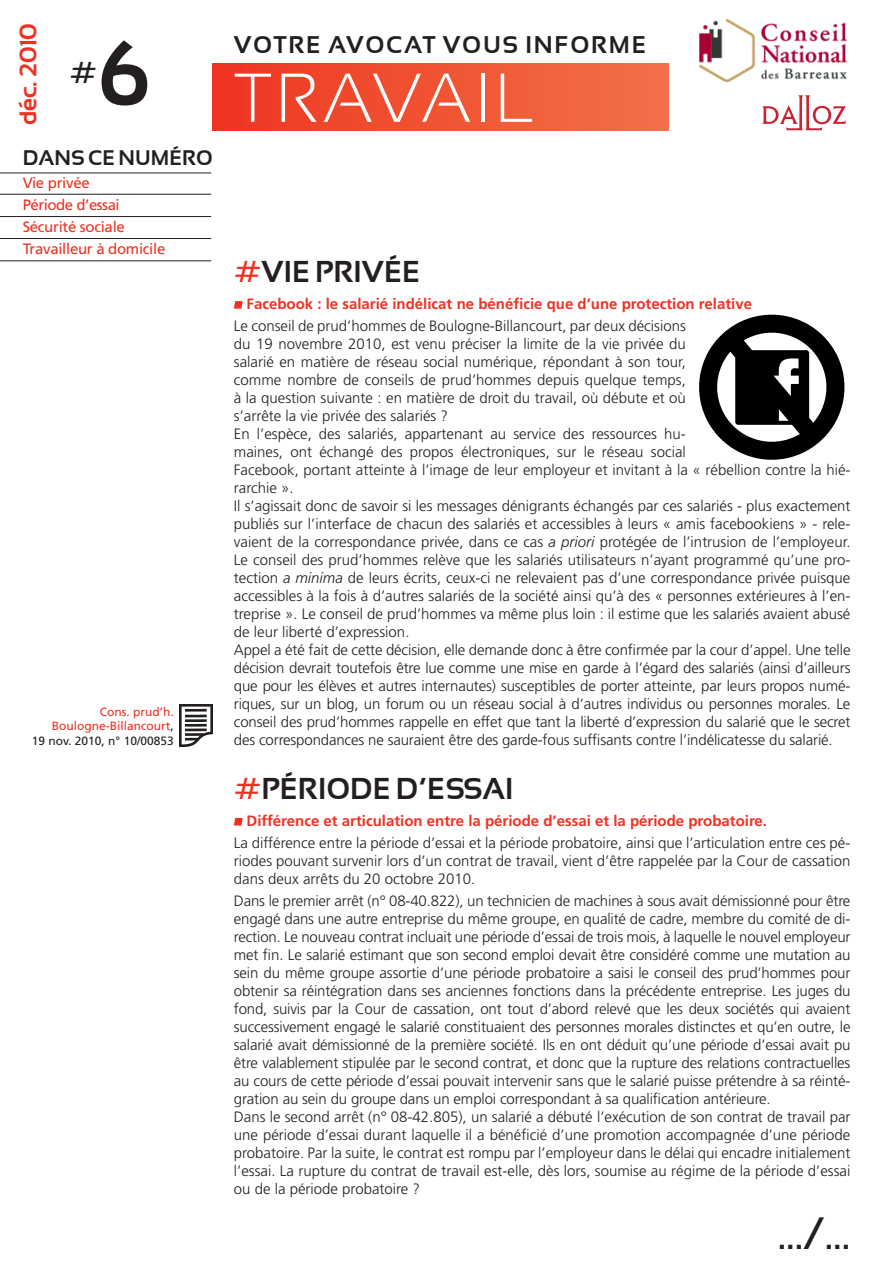
<style>
.page{position:relative;width:893px;height:1263px;background:#fff}
.page>*{position:absolute;margin:0;border:0;box-sizing:border-box;transform-origin:0 0}
.t1{font:700 90px "Sansation";color:#231f20}
.t2{font:300 69px "Sansation";letter-spacing:.08em;color:#fff}
.t3{font:45px "Sansation";color:#231f20}
.t4{font:700 30px "Sansation";color:#231f20}
.t5{font:700 24px "Sansation";letter-spacing:.07em;color:#231f20}
.t6{font:700 24px "Sansation";color:#ef3122}
.t7{font:700 21px "Sansation";color:#231f20}
.t8{font:300 15px/18px "Frutiger";letter-spacing:-.01em;color:#231f20}
.t9{font:700 15px "Frutiger";color:#ef3122}
.t10{font:15px/22.2px "Frutiger";letter-spacing:-.02em;color:#ef3122}
.t11{font:12px/14.4px "Frutiger";color:#ef3122;text-align:right}
.s1{color:#231f20}
.s2{color:#ef3122}
.s3{font-style:italic}
</style>
<div class="page">
<img style="left:699px;top:314px;width:146px;height:146px">
<hr style="left:0;top:260px;width:211px;height:1px;background:#231f20">
<hr style="left:0;top:194px;width:211px;height:1px;background:#231f20">
<hr style="left:0;top:216px;width:211px;height:1px;background:#231f20">
<hr style="left:0;top:173px;width:211px;height:1px;background:#231f20">
<svg style="left:762px;top:95px;width:84px;height:35px"></svg>
<img style="left:699px;top:19px;width:148px;height:63px">
<svg style="left:234px;top:301px;width:9px;height:8px"></svg>
<svg style="left:234px;top:818px;width:9px;height:7px"></svg>
<img style="left:179px;top:704px;width:34px;height:42px">
<div style="left:213px;top:64px;width:456px;height:66px;background:linear-gradient(to right,#ee3521,#f27248)"></div>
<hr style="left:0;top:238px;width:211px;height:1px;background:#231f20">
<h3 class="t6" style="left:15px;top:125px;width:102px;rotate:-90deg">DÉC. 2010</h3>
<h1 class="t1" style="left:97px;top:23px;width:56px">6</h1>
<h3 class="t4" style="left:69px;top:55px;width:29px">#</h3>
<h3 class="t7" style="left:23px;top:145px;width:192px">DANS CE NUMÉRO</h3>
<p class="t10" style="left:23px;top:171px;width:144px">Vie privée<br>Période d’essai<br>Sécurité sociale<br>Travailleur à domicile</p>
<p class="t11" style="left:32px;top:704px;width:143px">Cons. prud’h.<br>Boulogne-Billancourt<span class="s1">,<br>19 nov. 2010, n° 10/00853</span></p>
<h3 class="t5" style="left:234px;top:31px;width:414px">VOTRE AVOCAT VOUS INFORME</h3>
<h2 class="t2" style="left:235px;top:60px;width:302px">TRAVAIL</h2>
<h3 class="t4" style="left:234px;top:255px;width:188px"><span class="s2">#</span>VIE PRIVÉE</h3>
<p class="t9" style="left:247px;top:295px;width:507px">Facebook : le salarié indélicat ne bénéficie que d’une protection relative</p>
<p class="t8" style="left:234px;top:317px;width:618px">Le conseil de prud’hommes de Boulogne-Billancourt, par deux décisions<br>du 19 novembre 2010, est venu préciser la limite de la vie privée du<br>salarié en matière de réseau social numérique, répondant à son tour,<br>comme nombre de conseils de prud’hommes depuis quelque temps,<br>à la question suivante : en matière de droit du travail, où débute et où<br>s’arrête la vie privée des salariés ?<br>En l’espèce, des salariés, appartenant au service des ressources hu-<br>maines, ont échangé des propos électroniques, sur le réseau social<br>Facebook, portant atteinte à l’image de leur employeur et invitant à la « rébellion contre la hié&shy;rarchie ».<br>Il s’agissait donc de savoir si les messages dénigrants échangés par ces salariés - plus exactement publiés sur l’interface de chacun des salariés et accessibles à leurs « amis facebookiens » - rele&shy;vaient de la correspondance privée, dans ce cas <span class="s3">a priori</span> protégée de l’intrusion de l’employeur.<br>Le conseil des prud’hommes relève que les salariés utilisateurs n’ayant programmé qu’une pro&shy;tection <span class="s3">a minima</span> de leurs écrits, ceux-ci ne relevaient pas d’une correspondance privée puisque accessibles à la fois à d’autres salariés de la société ainsi qu’à des « personnes extérieures à l’en&shy;treprise ». Le conseil de prud’hommes va même plus loin : il estime que les salariés avaient abusé de leur liberté d’expression.<br>Appel a été fait de cette décision, elle demande donc à être confirmée par la cour d’appel. Une telle décision devrait toutefois être lue comme une mise en garde à l’égard des salariés (ainsi d’ailleurs que pour les élèves et autres internautes) susceptibles de porter atteinte, par leurs propos numé&shy;riques, sur un blog, un forum ou un réseau social à d’autres individus ou personnes morales. Le conseil des prud’hommes rappelle en effet que tant la liberté d’expression du salarié que le secret des correspondances ne sauraient être des garde-fous suffisants contre l’indélicatesse du salarié.</p>
<h3 class="t4" style="left:234px;top:772px;width:281px"><span class="s2">#</span>PÉRIODE D’ESSAI</h3>
<p class="t9" style="left:247px;top:812px;width:522px">Différence et articulation entre la période d’essai et la période probatoire.</p>
<p class="t8" style="left:234px;top:834px;width:618px;text-align:justify">La différence entre la période d’essai et la période probatoire, ainsi que l’articulation entre ces pé&shy;riodes pouvant survenir lors d’un contrat de travail, vient d’être rappelée par la Cour de cassation dans deux arrêts du 20 octobre 2010.</p>
<p class="t8" style="left:234px;top:892px;width:618px">Dans le premier arrêt (n° 08-40.822), un technicien de machines à sous avait démissionné pour être engagé dans une autre entreprise du même groupe, en qualité de cadre, membre du comité de di&shy;rection. Le nouveau contrat incluait une période d’essai de trois mois, à laquelle le nouvel employeur met fin. Le salarié estimant que son second emploi devait être considéré comme une mutation au sein du même groupe assortie d’une période probatoire a saisi le conseil des prud’hommes pour obtenir sa réintégration dans ses anciennes fonctions dans la précédente entreprise. Les juges du fond, suivis par la Cour de cassation, ont tout d’abord relevé que les deux sociétés qui avaient successivement engagé le salarié constituaient des personnes morales distinctes et qu’en outre, le salarié avait démissionné de la première société. Ils en ont déduit qu’une période d’essai avait pu être valablement stipulée par le second contrat, et donc que la rupture des relations contractuelles au cours de cette période d’essai pouvait intervenir sans que le salarié puisse prétendre à sa réinté&shy;gration au sein du groupe dans un emploi correspondant à sa qualification antérieure.<br>Dans le second arrêt (n° 08-42.805), un salarié a débuté l’exécution de son contrat de travail par une période d’essai durant laquelle il a bénéficié d’une promotion accompagnée d’une période probatoire. Par la suite, le contrat est rompu par l’employeur dans le délai qui encadre initialement l’essai. La rupture du contrat de travail est-elle, dès lors, soumise au régime de la période d’essai ou de la période probatoire ?</p>
<h3 class="t3" style="left:778px;top:1208px;width:74px">.../...</h3>
</div>
